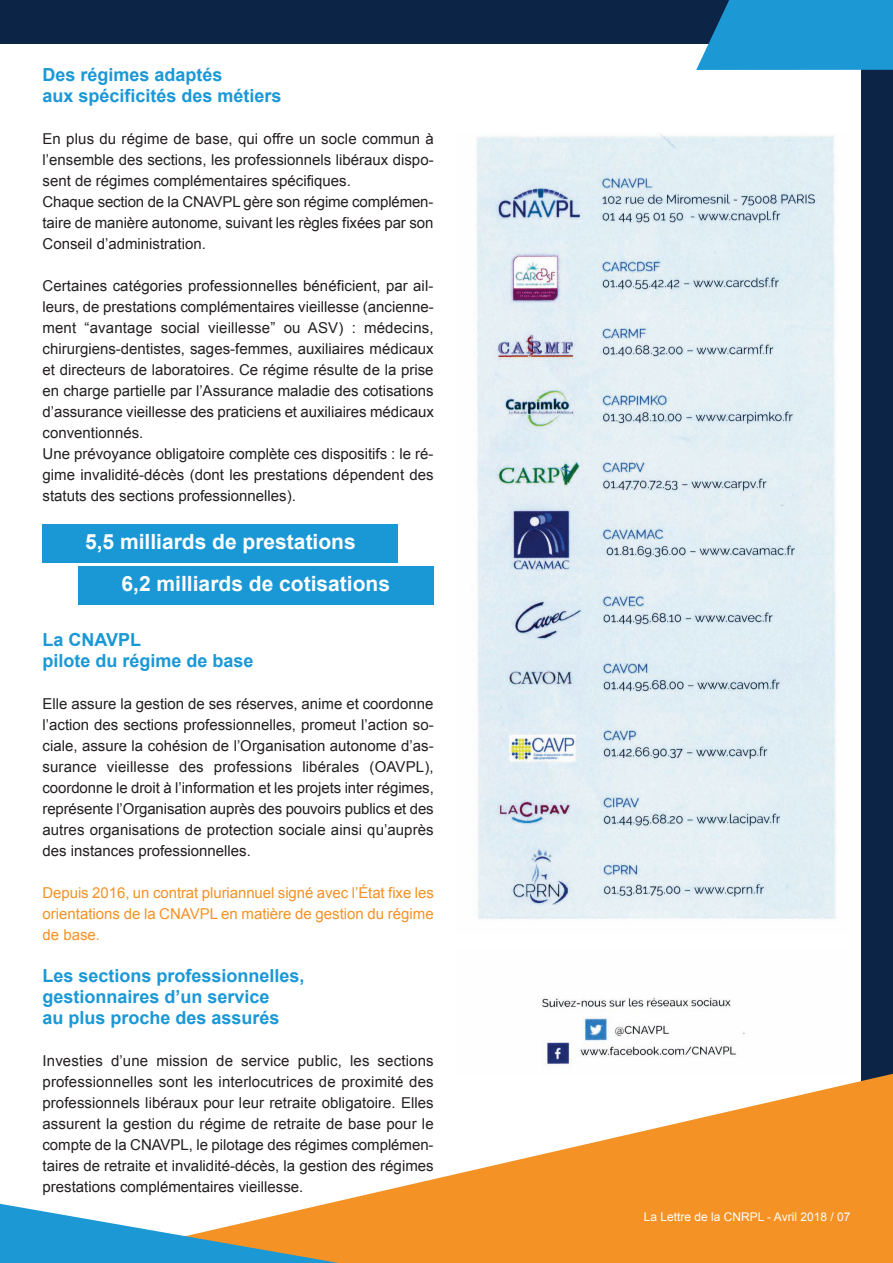
<style>
.page{position:relative;width:893px;height:1263px;background:#0c2445}
.page>*{position:absolute;margin:0;border:0;box-sizing:border-box;transform-origin:0 0}
.t1{font:700 21px/42.8px "Arial";color:#fff}
.t2{font:700 18px/21px "Arial";color:#1a98d6}
.t3{font:15px/21px "Arial";color:#231f20}
.t4{font:15px/21px "Arial";letter-spacing:-.005em;color:#f49225;text-align:justify}
.t5{font:12px "Arial";color:#fff}
</style>
<div class="page">
<div style="left:0;top:44px;width:861px;height:1204px;background:#fff"></div>
<svg style="left:722px;top:1073px;width:171px;height:40px"></svg>
<svg style="left:0;top:1113px;width:893px;height:150px;fill:#f49225"></svg>
<svg style="left:696px;top:0;width:197px;height:70px"></svg>
<div style="left:43px;top:524px;width:355px;height:38px;background:#1a98d6"></div>
<div style="left:78px;top:567px;width:356px;height:38px;background:#1a98d6"></div>
<img style="left:476px;top:133px;width:360px;height:787px">
<img style="left:542px;top:997px;width:203px;height:69px">
<p class="t2" style="left:43px;top:64px;width:241px">Des régimes adaptés<br>aux spécificités des métiers</p>
<p class="t3" style="left:43px;top:128px;width:393px">en plus du régime de base, qui offre un socle commun à l’ensemble des sections, les professionnels libéraux dispo&shy;sent de régimes complémentaires spécifiques.<br>chaque section de la cNAvPL gère son régime complémen&shy;taire de manière autonome, suivant les règles fixées par son conseil d’administration.</p>
<p class="t3" style="left:43px;top:275px;width:393px">certaines catégories professionnelles bénéficient, par ail&shy;leurs, de prestations complémentaires vieillesse (ancienne&shy;ment “avantage social vieillesse” ou Asv) : médecins, chirurgiens-dentistes, sages-femmes, auxiliaires médicaux et directeurs de laboratoires. ce régime résulte de la prise en charge partielle par l’Assurance maladie des cotisations d’assurance vieillesse des praticiens et auxiliaires médicaux conventionnés.<br>Une prévoyance obligatoire complète ces dispositifs : le ré&shy;gime invalidité-décès (dont les prestations dépendent des statuts des sections professionnelles).</p>
<h1 class="t1" style="left:122px;top:520px;width:270px;text-indent:-37px">5,5 milliards de prestations<br>6,2 milliards de cotisations</h1>
<p class="t2" style="left:43px;top:629px;width:213px">La CNAVPL<br>pilote du régime de base</p>
<p class="t3" style="left:43px;top:693px;width:393px;text-align:justify">elle assure la gestion de ses réserves, anime et coordonne l’action des sections professionnelles, promeut l’action so&shy;ciale, assure la cohésion de l’organisation autonome d’as&shy;surance vieillesse des professions libérales (oAvPL), coordonne le droit à l’information et les projets inter régimes, représente l’organisation auprès des pouvoirs publics et des autres organisations de protection sociale ainsi qu’auprès des instances professionnelles.</p>
<p class="t4" style="left:43px;top:882px;width:393px">depuis 2016, un contrat pluriannuel signé avec l’état fixe les orientations de la cNAvPL en matière de gestion du régime de base.</p>
<p class="t2" style="left:43px;top:965px;width:264px">Les sections professionnelles, gestionnaires d’un service<br>au plus proche des assurés</p>
<p class="t3" style="left:43px;top:1050px;width:393px;text-align:justify">Investies d’une mission de service public, les sections professionnelles sont les interlocutrices de proximité des professionnels libéraux pour leur retraite obligatoire. elles assurent la gestion du régime de retraite de base pour le compte de la cNAvPL, le pilotage des régimes complémen&shy;taires de retraite et invalidité-décès, la gestion des régimes prestations complémentaires vieillesse.</p>
<p class="t5" style="left:644px;top:1210px;width:208px">La Lettre de la cNrPL - Avril 2018 / 07</p>
</div>
